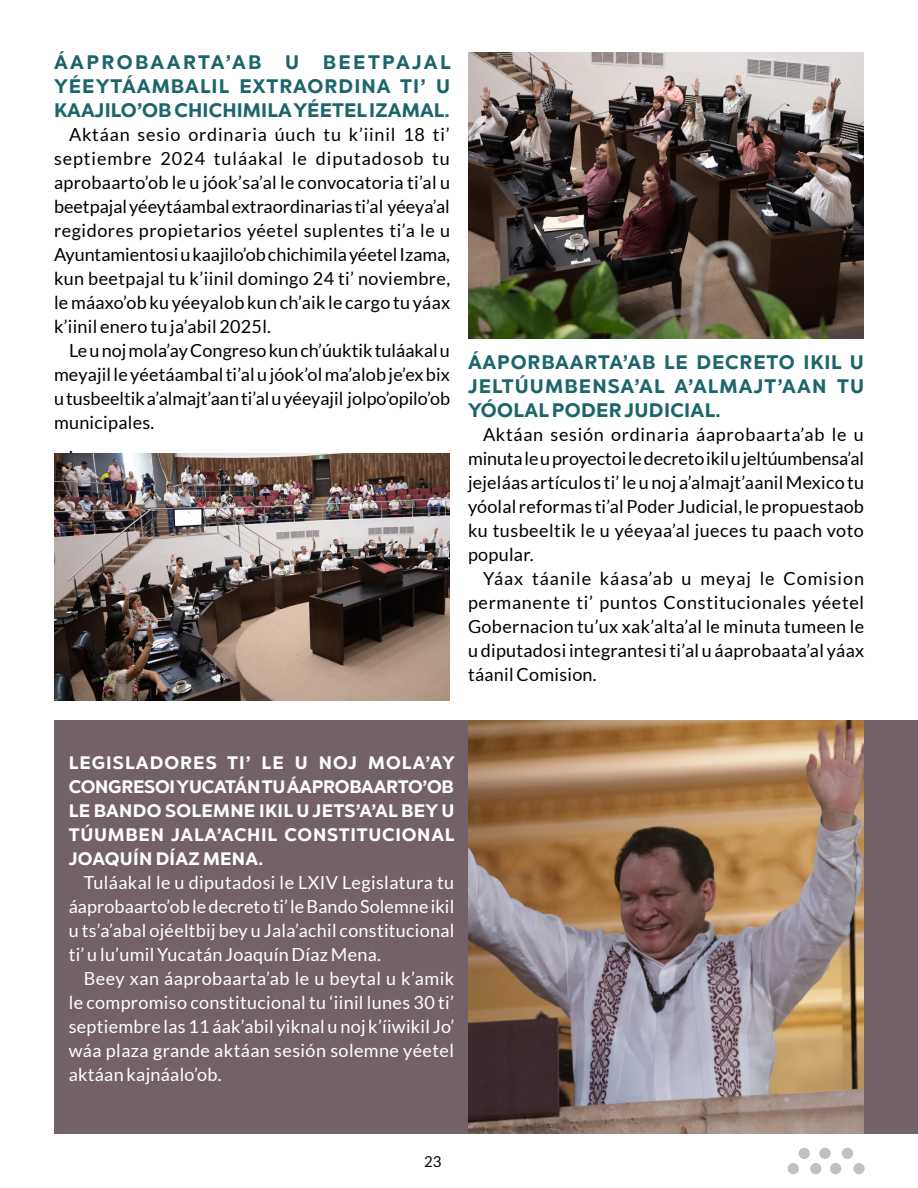
<style>
.page{position:relative;width:918px;height:1188px;background:#fff}
.page>*{position:absolute;margin:0;border:0;box-sizing:border-box;transform-origin:0 0}
.t1{font:700 19.5px/24px "Chronica Pro";letter-spacing:.015em;color:#1c666b;text-align:justify}
.t2{font:18px/24px "Lato";letter-spacing:.015em;color:#000;text-align:justify}
.t3{font:18px/24px "Lato";letter-spacing:.015em;color:#fff;text-align:justify}
.t4{font:700 18px/24px "Chronica Pro";letter-spacing:.045em;color:#fff;text-align:justify}
.t5{font:15px "Lato";color:#000}
</style>
<div class="page">
<div style="left:54px;top:720px;width:864px;height:414px;background:#736169"></div>
<img style="left:54px;top:453px;width:396px;height:247px">
<img style="left:468px;top:53px;width:396px;height:286px">
<img style="left:468px;top:720px;width:396px;height:414px">
<svg style="left:788px;top:1148px;width:77px;height:26px"></svg>
<p class="t1" style="left:54px;top:50px;width:398px">ÁAPROBAARTA’AB U BEETPAJAL YÉEYTÁAMBALIL EXTRAORDINA TI’ U KAAJILO’OB CHICHIMILA YÉETEL IZAMAL.</p>
<p class="t2" style="left:54px;top:122px;width:398px;text-indent:15px">Aktáan sesio ordinaria úuch tu k’iinil 18 ti’ septiembre 2024 tuláakal le diputadosob tu aprobaarto’ob le u jóok’sa’al le convocatoria ti’al u beetpajal yéeytáambal extraordinarias ti’al yéeya’al regidores propietarios yéetel suplentes ti’a le u Ayuntamientosi u kaajilo’ob chichimila yéetel Izama, kun beetpajal tu k’iinil domingo 24 ti’ noviembre, le máaxo’ob ku yéeyalob kun ch’aik le cargo tu yáax k’iinil enero tu ja’abil 2025l.</p>
<p class="t2" style="left:69px;top:338px;width:382px">Le u noj mola’ay Congreso kun ch’úuktik tuláakal u</p>
<p class="t2" style="left:54px;top:362px;width:398px">meyajil le yéetáambal ti’al u jóok’ol ma’alob je’ex bix</p>
<p class="t2" style="left:54px;top:386px;width:398px">u tusbeeltik a’almajt’aan ti’al u yéeyajil jolpo’opilo’ob</p>
<p class="t2" style="left:54px;top:410px;width:102px">municipales.</p>
<p class="t2" style="left:69px;top:434px;width:5px">.</p>
<p class="t1" style="left:468px;top:350px;width:398px">ÁAPORBAARTA’AB LE DECRETO IKIL U JELTÚUMBENSA’AL A’ALMAJT’AAN TU YÓOLAL PODER JUDICIAL.</p>
<p class="t2" style="left:468px;top:422px;width:398px;text-indent:15px">Aktáan sesión ordinaria áaprobaarta’ab le u minuta le u proyectoi le decreto ikil u jeltúumbensa’al jejeláas artículos ti’ le u noj a’almajt’aanil Mexico tu yóolal reformas ti’al Poder Judicial, le propuestaob ku tusbeeltik le u yéeyaa’al jueces tu paach voto popular.</p>
<p class="t2" style="left:468px;top:566px;width:398px;text-indent:15px">Yáax táanile káasa’ab u meyaj le Comision permanente ti’ puntos Constitucionales yéetel Gobernacion tu’ux xak’alta’al le minuta tumeen le u diputadosi integrantesi ti’al u áaprobaata’al yáax táanil Comision.</p>
<p class="t4" style="left:69px;top:751px;width:388px">LEGISLADORES TI’ LE U NOJ MOLA’AY CONGRESOI YUCATÁN TU ÁAPROBAARTO’OB LE BANDO SOLEMNE IKIL U JETS’A’AL BEY U TÚUMBEN JALA’ACHIL CONSTITUCIONAL JOAQUÍN DÍAZ MENA.</p>
<p class="t3" style="left:69px;top:871px;width:387px;text-indent:15px">Tuláakal le u diputadosi le LXIV Legislatura tu áaprobaarto’ob le decreto ti’ le Bando Solemne ikil u ts’a’abal ojéeltbij bey u Jala’achil constitucional ti’ u lu’umil Yucatán Joaquín Díaz Mena.</p>
<p class="t3" style="left:69px;top:967px;width:387px;text-indent:15px">Beey xan áaprobaarta’ab le u beytal u k’amik le compromiso constitucional tu ‘iinil lunes 30 ti’ septiembre las 11 áak’abil yiknal u noj k’íiwikil Jo’ wáa plaza grande aktáan sesión solemne yéetel aktáan kajnáalo’ob.</p>
<p class="t5" style="left:424px;top:1153px;width:19px">23</p>
</div>
